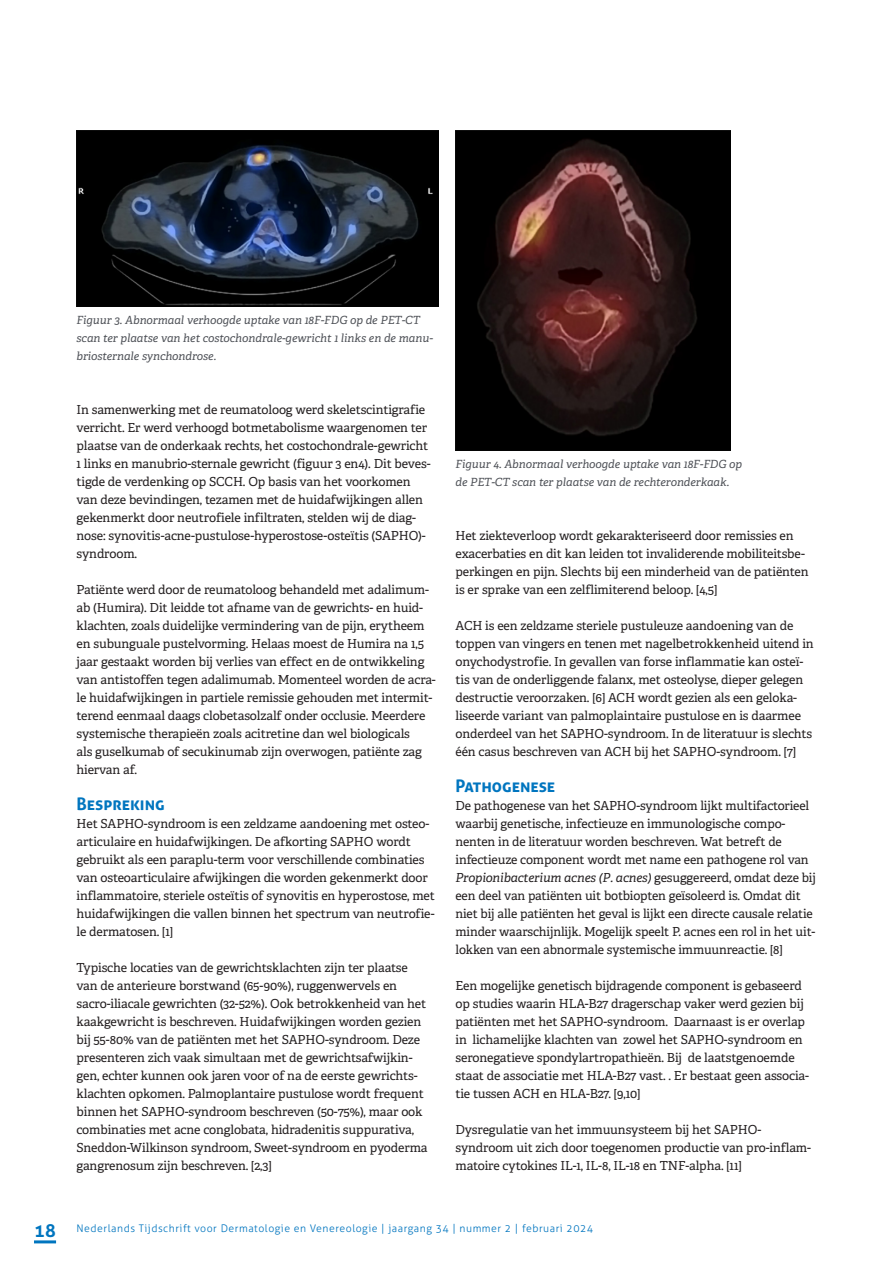
<style>
.page{position:relative;width:893px;height:1263px;background:#fff}
.page>*{position:absolute;margin:0;border:0;box-sizing:border-box;transform-origin:0 0}
.TUSSENKOP_1-Aller{font:700 17.25px "Aller";letter-spacing:-.015em;color:#0075bf}
.PLATTE_TEKS{font:12.45px/18px "Adelle";letter-spacing:-.01em;color:#231f20}
.Bijschrift{font:italic 11.25px/18px "Adelle";color:#4d5056}
.t1{font:300 10.5px "Aller";letter-spacing:.05em;color:#0075bf}
.s1{font-style:italic}
.s2{font-weight:700;font-size:18px}
</style>
<div class="page">
<hr style="left:34px;top:1240px;width:22px;height:3px;background:#0075bf">
<img style="left:76px;top:130px;width:363px;height:176px">
<img style="left:455px;top:131px;width:275px;height:319px">
<p class="Bijschrift" style="left:77px;top:311px;width:358px">Figuur 3. Abnormaal verhoogde uptake van 18F-FDG op de PET-CT scan ter plaatse van het costochondrale-gewricht 1 links en de manu&shy;briosternale synchondrose.</p>
<p class="PLATTE_TEKS" style="left:77px;top:400px;width:356px">In samenwerking met de reumatoloog werd skeletscintigrafie verricht. Er werd verhoogd botmetabolisme waargenomen ter plaatse van de onderkaak rechts, het costochondrale-gewricht 1 links en manubrio-sternale gewricht (figuur 3 en4). Dit beves&shy;tigde de verdenking op SCCH. Op basis van het voorkomen van deze bevindingen, tezamen met de huidafwijkingen allen gekenmerkt door neutrofiele infiltraten, stelden wij de diag&shy;nose: synovitis-acne-pustulose-hyperostose-osteïtis (SAPHO)- syndroom.</p>
<p class="PLATTE_TEKS" style="left:77px;top:580px;width:361px">Patiënte werd door de reumatoloog behandeld met adalimum&shy;ab (Humira). Dit leidde tot afname van de gewrichts- en huid&shy;klachten, zoals duidelijke vermindering van de pijn, erytheem en subunguale pustelvorming. Helaas moest de Humira na 1,5 jaar gestaakt worden bij verlies van effect en de ontwikkeling van antistoffen tegen adalimumab. Momenteel worden de acra&shy;le huidafwijkingen in partiele remissie gehouden met intermit&shy;terend eenmaal daags clobetasolzalf onder occlusie. Meerdere systemische therapieën zoals acitretine dan wel biologicals<br>als guselkumab of secukinumab zijn overwogen, patiënte zag hiervan af.</p>
<p class="TUSSENKOP_1-Aller" style="left:77px;top:793px;width:90px">Bespreking</p>
<p class="PLATTE_TEKS" style="left:77px;top:814px;width:360px">Het SAPHO-syndroom is een zeldzame aandoening met osteo&shy;articulaire en huidafwijkingen. De afkorting SAPHO wordt gebruikt als een paraplu-term voor verschillende combinaties van osteoarticulaire afwijkingen die worden gekenmerkt door inflammatoire, steriele osteïtis of synovitis en hyperostose, met huidafwijkingen die vallen binnen het spectrum van neutrofie&shy;le dermatosen. [1]</p>
<p class="PLATTE_TEKS" style="left:77px;top:958px;width:353px">Typische locaties van de gewrichtsklachten zijn ter plaatse van de anterieure borstwand (65-90%), ruggenwervels en sacro-iliacale gewrichten (32-52%). Ook betrokkenheid van het kaakgewricht is beschreven. Huidafwijkingen worden gezien bij 55-80% van de patiënten met het SAPHO-syndroom. Deze presenteren zich vaak simultaan met de gewrichtsafwijkin&shy;gen, echter kunnen ook jaren voor of na de eerste gewrichts&shy;klachten opkomen. Palmoplantaire pustulose wordt frequent binnen het SAPHO-syndroom beschreven (50-75%), maar ook combinaties met acne conglobata, hidradenitis suppurativa, Sneddon-Wilkinson syndroom, Sweet-syndroom en pyoderma gangrenosum zijn beschreven. [2,3]</p>
<p class="Bijschrift" style="left:455px;top:455px;width:288px">Figuur 4. Abnormaal verhoogde uptake van 18F-FDG op de PET-CT scan ter plaatse van de rechteronderkaak.</p>
<p class="PLATTE_TEKS" style="left:455px;top:526px;width:355px">Het ziekteverloop wordt gekarakteriseerd door remissies en exacerbaties en dit kan leiden tot invaliderende mobiliteitsbe&shy;perkingen en pijn. Slechts bij een minderheid van de patiënten is er sprake van een zelflimiterend beloop. [4,5]</p>
<p class="PLATTE_TEKS" style="left:455px;top:616px;width:360px">ACH is een zeldzame steriele pustuleuze aandoening van de toppen van vingers en tenen met nagelbetrokkenheid uitend in onychodystrofie. In gevallen van forse inflammatie kan osteï&shy;tis van de onderliggende falanx, met osteolyse, dieper gelegen destructie veroorzaken. [6] ACH wordt gezien als een geloka&shy;liseerde variant van palmoplaintaire pustulose en is daarmee onderdeel van het SAPHO-syndroom. In de literatuur is slechts één casus beschreven van ACH bij het SAPHO-syndroom. [7]</p>
<p class="TUSSENKOP_1-Aller" style="left:455px;top:775px;width:101px">Pathogenese</p>
<p class="PLATTE_TEKS" style="left:455px;top:796px;width:362px">De pathogenese van het SAPHO-syndroom lijkt multifactorieel waarbij genetische, infectieuze en immunologische compo&shy;nenten in de literatuur worden beschreven. Wat betreft de infectieuze component wordt met name een pathogene rol van <span class="s1">Propionibacterium acnes (P. acnes)</span> gesuggereerd, omdat deze bij een deel van patiënten uit botbiopten geïsoleerd is. Omdat dit niet bij alle patiënten het geval is lijkt een directe causale relatie minder waarschijnlijk. Mogelijk speelt P. acnes een rol in het uit&shy;lokken van een abnormale systemische immuunreactie. [8]</p>
<p class="PLATTE_TEKS" style="left:455px;top:976px;width:355px">Een mogelijke genetisch bijdragende component is gebaseerd op studies waarin HLA-B27 dragerschap vaker werd gezien bij patiënten met het SAPHO-syndroom. Daarnaast is er overlap in lichamelijke klachten van zowel het SAPHO-syndroom en seronegatieve spondylartropathieën. Bij de laatstgenoemde staat de associatie met HLA-B27 vast. . Er bestaat geen associa&shy;tie tussen ACH en HLA-B27. [9,10]</p>
<p class="PLATTE_TEKS" style="left:455px;top:1120px;width:357px">Dysregulatie van het immuunsysteem bij het SAPHO&shy;syndroom uit zich door toegenomen productie van pro-inflam&shy;matoire cytokines IL-1, IL-8, IL-18 en TNF-alpha. [11]</p>
<p class="t1" style="left:34px;top:1222px;width:561px"><span class="s2">18</span> Nederlands Tijdschrift voor Dermatologie en Venereologie | jaargang 34 | nummer 2 | februari 2024</p>
</div>
